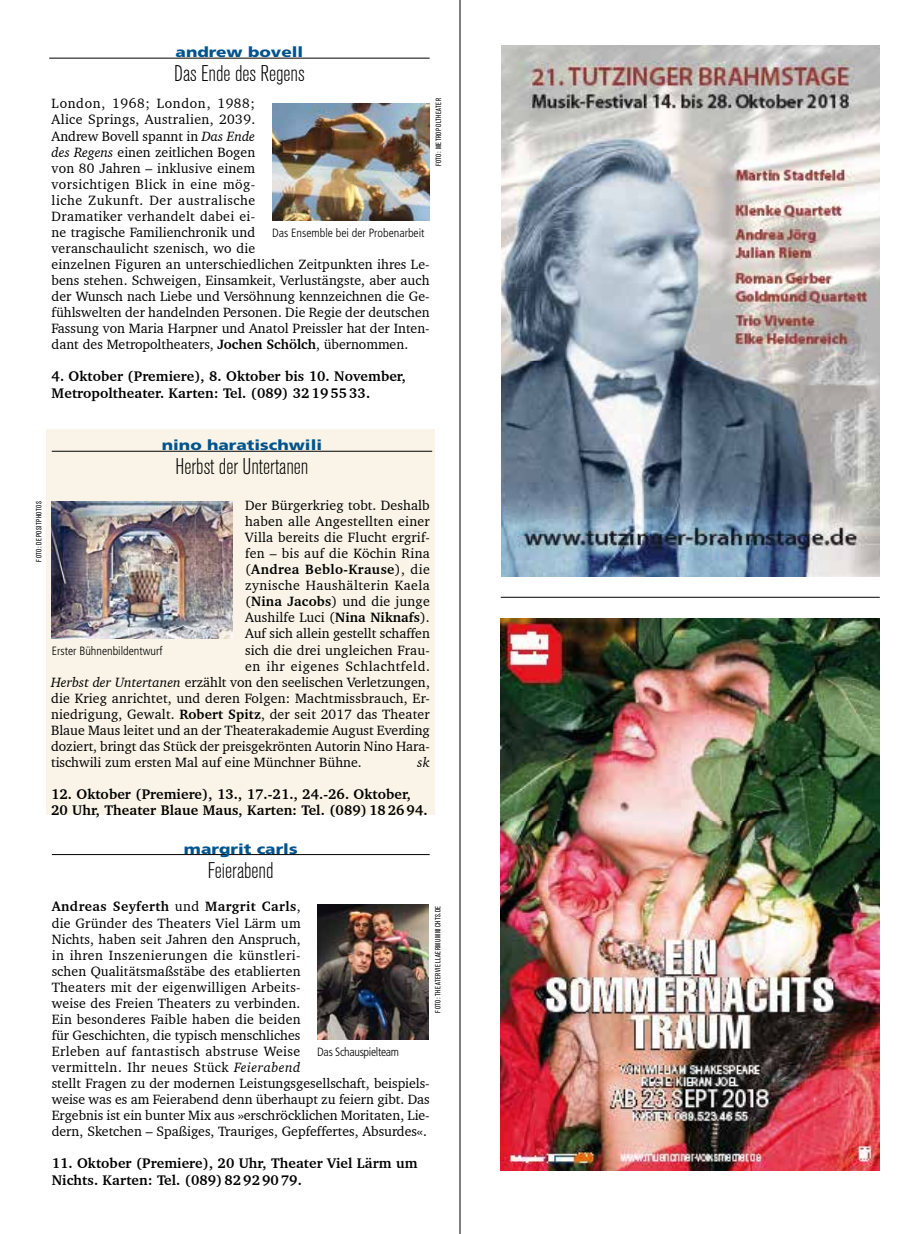
<style>
.page{position:relative;width:915px;height:1234px;background:#fff}
.page>*{position:absolute;margin:0;border:0;box-sizing:border-box;transform-origin:0 0}
.t1{font:300 condensed 22.5px "Akzidenz Grotesk BE";color:#000}
.t2{font:700 14.25px/16px "Charter IT Cby BT";letter-spacing:.01em;color:#000}
.t3{font:900 14.25px "Frutiger";color:#00548e;scale:1.2 1}
.t4{font:13.8px/16px "Charter IT Cby BT";letter-spacing:.005em;color:#000}
.t5{font:13.8px "Charter IT Cby BT";letter-spacing:.035em;color:#000}
.t6{font:13.8px "Charter IT Cby BT";letter-spacing:.04em;color:#000}
.t7{font:700 13.8px "Charter IT Cby BT";letter-spacing:.03em;color:#000}
.t8{font:italic 13.8px "Charter IT Cby BT";color:#000}
.t9{font:300 condensed 12px "Frutiger LT Std";color:#000}
.t10{font:300 condensed 12px "Frutiger LT Std";letter-spacing:-.025em;color:#000}
.t11{font:condensed 7.5px "Akzidenz Grotesk BE";letter-spacing:.08em;color:#000;scale:.95 1}
.s1{font-style:italic}
.s2{font-weight:700}
.s3{font-weight:400}
</style>
<div class="page">
<hr style="left:49px;top:58px;width:380px;height:1px;background:#000">
<img style="left:272px;top:104px;width:157px;height:117px">
<hr style="left:52px;top:854px;width:377px;height:1px;background:#000">
<img style="left:317px;top:904px;width:111px;height:135px">
<hr style="left:459px;top:0;width:1px;height:1233px;background:#000">
<div style="left:47px;top:429px;width:388px;height:386px;background:#f9f4e7"></div>
<hr style="left:52px;top:451px;width:380px;height:1px;background:#000">
<img style="left:52px;top:501px;width:180px;height:137px">
<img style="left:501px;top:618px;width:378px;height:551px">
<img style="left:501px;top:45px;width:378px;height:531px">
<hr style="left:500px;top:597px;width:379px;height:1px;background:#000">
<p class="t3" style="left:175px;top:43px;width:108px">andrew bovell</p>
<h1 class="t1" style="left:174px;top:61px;width:132px">Das Ende des Regens</h1>
<p class="t11" style="left:434px;top:166px;width:73px;rotate:-90deg">FOTO: METROPOLTHEATER</p>
<p class="t4" style="left:52px;top:95px;width:379px">London, 1968; London, 1988;<br>Alice Springs, Australien, 2039.<br>Andrew Bovell spannt in <span class="s1">Das Ende<br>des Regens</span> einen zeitlichen Bogen<br>von 80 Jahren – inklusive einem<br>vorsichtigen Blick in eine mög-<br>liche Zukunft. Der australische<br>Dramatiker verhandelt dabei ei-<br>ne tragische Familienchronik und<br>veranschaulicht szenisch, wo die<br>einzelnen Figuren an unterschiedlichen Zeitpunkten ihres Le&shy;bens stehen. Schweigen, Einsamkeit, Verlustängste, aber auch der Wunsch nach Liebe und Versöhnung kennzeichnen die Ge&shy;fühlswelten der handelnden Personen. Die Regie der deutschen Fassung von Maria Harpner und Anatol Preissler hat der Inten&shy;dant des Metropoltheaters, <span class="s2">Jochen Schölch</span>, übernommen.</p>
<p class="t2" style="left:52px;top:368px;width:355px">4. Oktober (Premiere), 8. Oktober bis 10. November,<br>Metropoltheater. Karten: Tel. (089) 32 195533.</p>
<p class="t9" style="left:272px;top:226px;width:154px">Das Ensemble bei der Probenarbeit</p>
<p class="t3" style="left:162px;top:436px;width:135px">nino haratischwili</p>
<h1 class="t1" style="left:175px;top:454px;width:134px">Herbst der Untertanen</h1>
<p class="t11" style="left:35px;top:561px;width:65px;rotate:-90deg">FOTO: DEPOSITPHOTOS</p>
<p class="t4" style="left:245px;top:497px;width:186px">Der Bürgerkrieg tobt. Deshalb</p>
<p class="t4" style="left:245px;top:513px;width:186px">haben alle Angestellten einer</p>
<p class="t4" style="left:245px;top:529px;width:186px">Villa bereits die Flucht ergrif-</p>
<p class="t4" style="left:245px;top:545px;width:186px">fen – bis auf die Köchin Rina</p>
<p class="t7" style="left:245px;top:560px;width:186px"><span class="s3">(</span>Andrea Beblo-Krause<span class="s3">), die</span></p>
<p class="t5" style="left:245px;top:577px;width:186px">zynische Haushälterin Kaela</p>
<p class="t4" style="left:245px;top:593px;width:186px">(<span class="s2">Nina Jacobs</span>) und die junge</p>
<p class="t4" style="left:245px;top:609px;width:186px">Aushilfe Luci (<span class="s2">Nina Niknafs</span>).</p>
<p class="t4" style="left:245px;top:625px;width:186px">Auf sich allein gestellt schaffen</p>
<p class="t4" style="left:245px;top:641px;width:186px">sich die drei ungleichen Frau-</p>
<p class="t6" style="left:245px;top:657px;width:186px">en ihr eigenes Schlachtfeld.</p>
<p class="t4" style="left:51px;top:673px;width:380px"><span class="s1">Herbst der Untertanen</span> erzählt von den seelischen Verletzungen,</p>
<p class="t4" style="left:51px;top:689px;width:380px">die Krieg anrichtet, und deren Folgen: Machtmissbrauch, Er-</p>
<p class="t4" style="left:51px;top:705px;width:380px">niedrigung, Gewalt. <span class="s2">Robert Spitz</span>, der seit 2017 das Theater</p>
<p class="t4" style="left:51px;top:721px;width:380px">Blaue Maus leitet und an der Theaterakademie August Everding</p>
<p class="t4" style="left:51px;top:737px;width:380px">doziert, bringt das Stück der preisgekrönten Autorin Nino Hara-</p>
<p class="t4" style="left:51px;top:753px;width:312px">tischwili zum ersten Mal auf eine Münchner Bühne.</p>
<p class="t8" style="left:417px;top:753px;width:14px">sk</p>
<p class="t2" style="left:51px;top:785px;width:378px">12. Oktober (Premiere), 13., 17.-21., 24.-26. Oktober,<br>20 Uhr, Theater Blaue Maus, Karten: Tel. (089) 182694.</p>
<p class="t9" style="left:52px;top:643px;width:112px">Erster Bühnenbildentwurf</p>
<p class="t3" style="left:184px;top:839px;width:96px">margrit carls</p>
<h1 class="t1" style="left:208px;top:857px;width:67px">Feierabend</h1>
<p class="t4" style="left:52px;top:898px;width:379px"><span class="s2">Andreas Seyferth</span> und <span class="s2">Margrit Carls</span>,<br>die Gründer des Theaters Viel Lärm um<br>Nichts, haben seit Jahren den Anspruch,<br>in ihren Inszenierungen die künstleri-<br>schen Qualitätsmaßstäbe des etablierten<br>Theaters mit der eigenwilligen Arbeits-<br>weise des Freien Theaters zu verbinden.<br>Ein besonderes Faible haben die beiden<br>für Geschichten, die typisch menschliches<br>Erleben auf fantastisch abstruse Weise<br>vermitteln. Ihr neues Stück <span class="s1">Feierabend<br></span>stellt Fragen zu der modernen Leistungsgesellschaft, beispiels&shy;weise was es am Feierabend denn überhaupt zu feiern gibt. Das Ergebnis ist ein bunter Mix aus »erschröcklichen Moritaten, Lie&shy;dern, Sketchen – Spaßiges, Trauriges, Gepfeffertes, Absurdes«.</p>
<p class="t2" style="left:52px;top:1154px;width:367px">11. Oktober (Premiere), 20 Uhr, Theater Viel Lärm um<br>Nichts. Karten: Tel. (089)82929079.</p>
<p class="t11" style="left:433px;top:1012px;width:114px;rotate:-90deg">FOTO: THEATERVIELLAERMUMNICHTS.DE</p>
<p class="t10" style="left:317px;top:1044px;width:83px">Das Schauspielteam</p>
</div>
